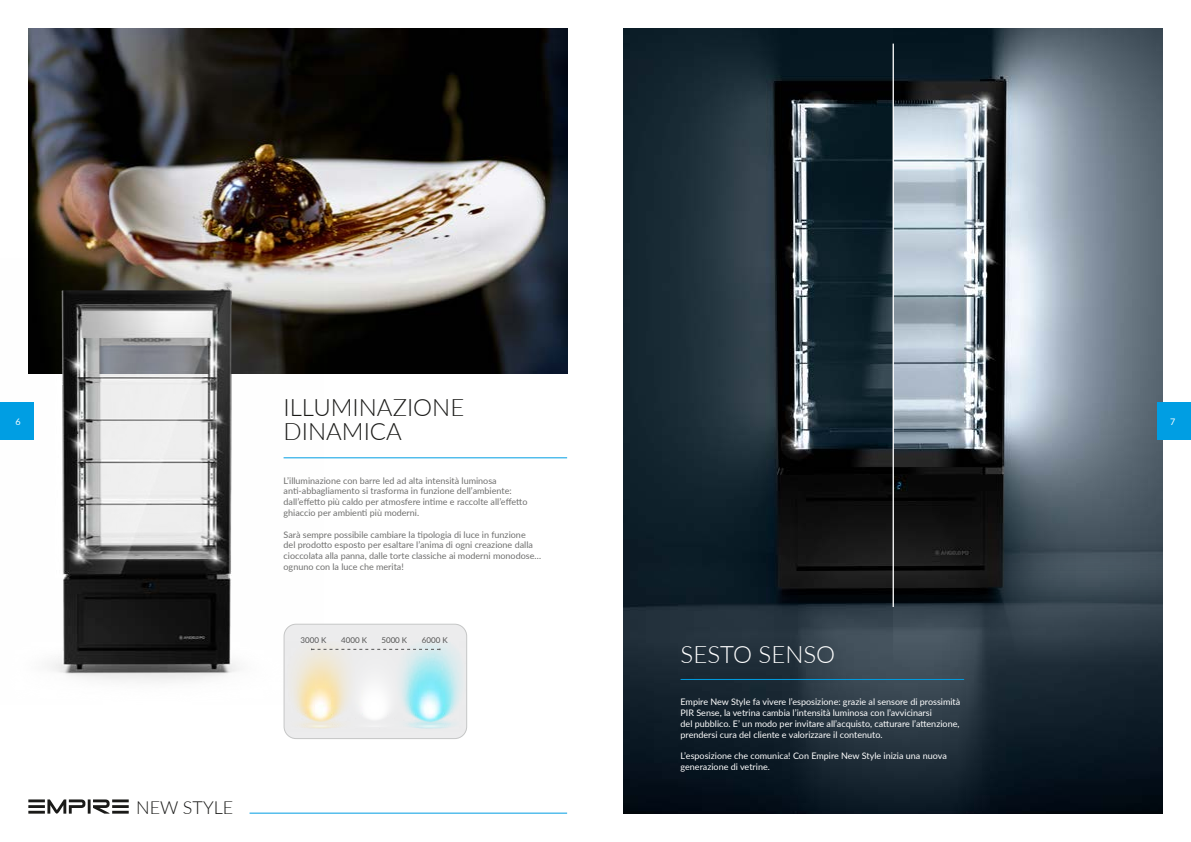
<style>
.page{position:relative;width:1191px;height:842px;background:#fff}
.page>*{position:absolute;margin:0;border:0;box-sizing:border-box;transform-origin:0 0}
.t1{font:300 24px/24px "Lato";color:#1a1a18}
.t2{font:300 24px "Lato";color:#fff}
.t3{font:300 18px "Lato";color:#1a1a18}
.t4{font:9px/10.8px "Lato";color:#6f6f6e}
.t5{font:9px/10.8px "Lato";color:#fff}
.t6{font:8px "Lato";color:#565656}
</style>
<div class="page">
<hr style="left:249px;top:813px;width:318px;height:1px;background:#009ee3">
<img style="left:28px;top:28px;width:539px;height:346px">
<img style="left:28px;top:258px;width:295px;height:424px">
<svg style="left:28px;top:799px;width:101px;height:15px"></svg>
<hr style="left:283px;top:457px;width:284px;height:1px;background:#009ee3">
<img style="left:624px;top:28px;width:538px;height:786px">
<img style="left:893px;top:28px;width:269px;height:636px">
<hr style="left:892px;top:44px;width:2px;height:563px;background:#fff">
<hr style="left:680px;top:679px;width:284px;height:1px;background:#009ee3">
<div style="left:284px;top:624px;width:183px;height:114px;background:#ececed;border-radius:12px"></div>
<img style="left:285px;top:644px;width:182px;height:89px">
<div style="left:283px;top:624px;width:184px;height:115px;border:1px solid #c5c6c6;border-radius:12px"></div>
<svg style="left:311px;top:648px;width:130px;height:2px"></svg>
<div style="left:0;top:402px;width:34px;height:38px;background:#009ee3"></div>
<div style="left:1156px;top:402px;width:35px;height:38px;background:#009ee3"></div>
<h1 class="t1" style="left:283px;top:395px;width:182px">ILLUMINAZIONE<br>DINAMICA</h1>
<p class="t5" style="left:16px;top:416px;width:7px">6</p>
<p class="t5" style="left:1170px;top:416px;width:7px">7</p>
<p class="t4" style="left:283px;top:474px;width:245px">L’illuminazione con barre led ad alta intensità luminosa anti-abbagliamento si trasforma in funzione dell’ambiente: dall’effetto più caldo per atmosfere intime e raccolte all’effetto ghiaccio per ambienti più moderni.</p>
<p class="t4" style="left:283px;top:528px;width:259px">Sarà sempre possibile cambiare la tipologia di luce in funzione<br>del prodotto esposto per esaltare l’anima di ogni creazione dalla cioccolata alla panna, dalle torte classiche ai moderni monodose… ognuno con la luce che merita!</p>
<h2 class="t3" style="left:136px;top:795px;width:99px">NEW STYLE</h2>
<p class="t6" style="left:300px;top:634px;width:27px">3000 K</p>
<p class="t6" style="left:341px;top:634px;width:27px">4000 K</p>
<p class="t6" style="left:381px;top:634px;width:27px">5000 K</p>
<p class="t6" style="left:422px;top:634px;width:27px">6000 K</p>
<h1 class="t2" style="left:680px;top:637px;width:156px">SESTO SENSO</h1>
<p class="t5" style="left:680px;top:696px;width:281px">Empire New Style fa vivere l’esposizione: grazie al sensore di prossimità PIR Sense, la vetrina cambia l’intensità luminosa con l’avvicinarsi<br>del pubblico. E’ un modo per invitare all’acquisto, catturare l’attenzione, prendersi cura del cliente e valorizzare il contenuto.</p>
<p class="t5" style="left:680px;top:750px;width:268px">L’esposizione che comunica! Con Empire New Style inizia una nuova generazione di vetrine.</p>
</div>
